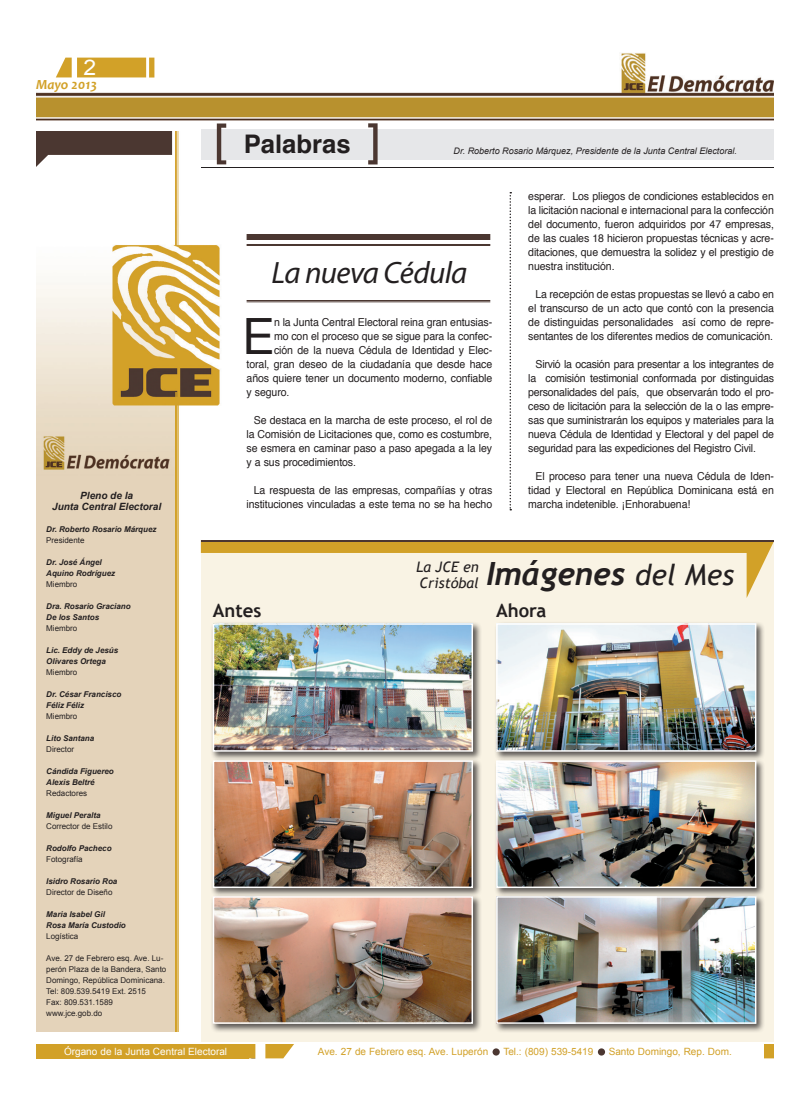
<style>
.page{position:relative;width:810px;height:1116px;background:#fff}
.page>*{position:absolute;margin:0;border:0;box-sizing:border-box;transform-origin:0 0}
.t1{font:50px "Helvetica";color:#231f20;scale:.96 1}
.t2{font:italic 700 32px "Trebuchet";color:#231f20}
.t3{font:italic 31px "Myriad Pro";letter-spacing:-.02em;color:#231f20}
.t4{font:700 25.6px "Helvetica";color:#231f20}
.t5{font:21.5px "Arial";color:#fff;scale:1.07 1}
.t6{font:700 18.5px "Trebuchet MS";color:#231f20}
.t7{font:italic 14.5px/16px "Trebuchet MS";color:#231f20}
.t8{font:italic 700 14px "Candara";color:#d2a128}
.t9{font:11px/14px "Helvetica";letter-spacing:-.01em;color:#231f20;text-align:justify;scale:.96 1}
.t10{font:10px "Arial";color:#d2a128}
.t11{font:10px "Arial";color:#fff}
.t12{font:italic 700 10px/11px "Arial";color:#231f20;text-align:center}
.t13{font:italic 9px "Arial";color:#231f20}
.t14{font:italic 700 8px/11px "Arial";color:#231f20}
.t15{font:8px/11px "Arial";color:#231f20}
.s1{font-family:"Trebuchet MS";font-weight:400;font-size:29px}
</style>
<div class="page">
<img style="left:36px;top:53px;width:738px;height:68px">
<svg style="left:56px;top:58px;width:90px;height:19px;background:#d4a634"></svg>
<div style="left:72px;top:56px;width:5px;height:23px;background:#fff"></div>
<div style="left:149px;top:58px;width:5px;height:20px;background:#d2a128"></div>
<div style="left:36px;top:1044px;width:213px;height:14px;background:#d2a128"></div>
<div style="left:764px;top:1044px;width:10px;height:14px;background:#d2a128"></div>
<svg style="left:249px;top:1044px;width:45px;height:14px"></svg>
<div style="left:255px;top:1042px;width:10px;height:19px;background:#fff"></div>
<div style="left:493px;top:1048px;width:7px;height:8px;background:#4b3731;border-radius:50%"></div>
<div style="left:598px;top:1048px;width:7px;height:8px;background:#4b3731;border-radius:50%"></div>
<img style="left:36px;top:131px;width:190px;height:901px">
<svg style="left:36px;top:131px;width:136px;height:36px"></svg>
<div style="left:201px;top:129px;width:573px;height:30px;background:#e6e7e9"></div>
<svg style="left:217px;top:124px;width:9px;height:40px"></svg>
<hr style="left:201px;top:167px;width:573px;height:1px;background:#231f20">
<svg style="left:368px;top:123px;width:10px;height:41px"></svg>
<svg style="left:510px;top:192px;width:1px;height:318px"></svg>
<div style="left:201px;top:541px;width:573px;height:501px;background:#f9f3e4"></div>
<div style="left:210px;top:621px;width:272px;height:139px;background:#231f20;opacity:.75"></div>
<img style="left:216px;top:626px;width:254px;height:123px">
<div style="left:213px;top:623px;width:260px;height:129px;border:2px solid #fff"></div>
<div style="left:494px;top:621px;width:271px;height:139px;background:#231f20;opacity:.75"></div>
<img style="left:499px;top:626px;width:254px;height:123px">
<div style="left:496px;top:623px;width:260px;height:129px;border:2px solid #fff"></div>
<div style="left:210px;top:894px;width:272px;height:139px;background:#231f20;opacity:.75"></div>
<img style="left:216px;top:899px;width:254px;height:122px">
<div style="left:213px;top:896px;width:260px;height:128px;border:2px solid #fff"></div>
<div style="left:494px;top:894px;width:271px;height:139px;background:#231f20;opacity:.75"></div>
<img style="left:499px;top:899px;width:254px;height:122px">
<div style="left:496px;top:896px;width:260px;height:128px;border:2px solid #fff"></div>
<div style="left:210px;top:758px;width:272px;height:139px;background:#231f20;opacity:.75"></div>
<img style="left:216px;top:763px;width:254px;height:122px">
<div style="left:213px;top:760px;width:260px;height:128px;border:2px solid #fff"></div>
<div style="left:494px;top:758px;width:271px;height:139px;background:#231f20;opacity:.75"></div>
<img style="left:499px;top:763px;width:254px;height:122px">
<div style="left:496px;top:760px;width:260px;height:128px;border:2px solid #fff"></div>
<svg style="left:201px;top:542px;width:573px;height:56px"></svg>
<hr style="left:201px;top:540px;width:573px;height:2px;background:#4b3731">
<hr style="left:178px;top:392px;width:1px;height:640px;background:#d2a128">
<hr style="left:175px;top:392px;width:2px;height:640px;background:#d2a128">
<div style="left:247px;top:234px;width:243px;height:6px;background:#4b3731"></div>
<hr style="left:247px;top:244px;width:243px;height:2px;background:#4b3731">
<hr style="left:247px;top:300px;width:243px;height:1px;background:#4b3731">
<hr style="left:247px;top:302px;width:243px;height:1px;background:#4b3731">
<h3 class="t5" style="left:83px;top:55px;width:13px">2</h3>
<p class="t8" style="left:36px;top:76px;width:63px">Mayo 2013</p>
<p class="t12" style="left:52px;top:490px;width:110px">Pleno de la<br>Junta Central Electoral</p>
<p class="t14" style="left:46px;top:524px;width:112px">Dr. Roberto Rosario Márquez</p>
<p class="t15" style="left:46px;top:535px;width:40px">Presidente</p>
<p class="t14" style="left:46px;top:557px;width:70px">Dr. José Ángel<br>Aquino Rodríguez</p>
<p class="t15" style="left:46px;top:579px;width:33px">Miembro</p>
<p class="t14" style="left:46px;top:601px;width:86px">Dra. Rosario Graciano<br>De los Santos</p>
<p class="t15" style="left:46px;top:623px;width:33px">Miembro</p>
<p class="t14" style="left:46px;top:645px;width:74px">Lic. Eddy de Jesús<br>Olivares Ortega</p>
<p class="t15" style="left:46px;top:667px;width:33px">Miembro</p>
<p class="t14" style="left:46px;top:689px;width:77px">Dr. César Francisco<br>Féliz Féliz</p>
<p class="t15" style="left:46px;top:711px;width:33px">Miembro</p>
<p class="t14" style="left:46px;top:733px;width:50px">Lito Santana</p>
<p class="t15" style="left:46px;top:744px;width:30px">Director</p>
<p class="t14" style="left:46px;top:766px;width:69px">Cándida Figuereo<br>Alexis Beltré</p>
<p class="t15" style="left:46px;top:788px;width:42px">Redactores</p>
<p class="t14" style="left:46px;top:810px;width:56px">Miguel Peralta</p>
<p class="t15" style="left:46px;top:821px;width:68px">Corrector de Estilo</p>
<p class="t14" style="left:46px;top:843px;width:67px">Rodolfo Pacheco</p>
<p class="t15" style="left:46px;top:854px;width:38px">Fotografía</p>
<p class="t14" style="left:46px;top:876px;width:73px">Isidro Rosario Roa</p>
<p class="t15" style="left:46px;top:887px;width:68px">Director de Diseño</p>
<p class="t14" style="left:46px;top:909px;width:81px">Maria Isabel Gil<br>Rosa María Custodio</p>
<p class="t15" style="left:46px;top:931px;width:34px">Logística</p>
<p class="t15" style="left:46px;top:953px;width:122px">Ave. 27 de Febrero esq. Ave. Lu&shy;perón Plaza de la Bandera, Santo<br>Domingo, República Dominicana.<br>Tel: 809.539.5419 Ext. 2515<br>Fax: 809.531.1589 www.jce.gob.do</p>
<h3 class="t4" style="left:244px;top:124px;width:108px">Palabras</h3>
<p class="t13" style="left:454px;top:146px;width:285px">Dr. Roberto Rosario Márquez, Presidente de la Junta Central Electoral.</p>
<h3 class="t3" style="left:272px;top:254px;width:197px">La nueva Cédula</h3>
<h1 class="t1" style="left:242px;top:298px;width:35px">E</h1>
<p class="t9" style="left:274px;top:316px;width:229px">n la Junta Central Electoral reina gran entusias-</p>
<p class="t9" style="left:274px;top:330px;width:229px">mo con el proceso que se sigue para la confec-</p>
<p class="t9" style="left:274px;top:344px;width:229px">ción de la nueva Cédula de Identidad y Elec-</p>
<p class="t9" style="left:247px;top:358px;width:257px">toral, gran deseo de la ciudadanía que desde hace</p>
<p class="t9" style="left:247px;top:372px;width:257px">años quiere tener un documento moderno, confiable</p>
<p class="t9" style="left:247px;top:386px;width:46px">y seguro.</p>
<p class="t9" style="left:247px;top:414px;width:257px;text-indent:7px">Se destaca en la marcha de este proceso, el rol de la Comisión de Licitaciones que, como es costumbre, se esmera en caminar paso a paso apegada a la ley y a sus procedimientos.</p>
<p class="t9" style="left:247px;top:484px;width:257px;text-align:right">La respuesta de las empresas, compañías y otras instituciones vinculadas a este tema no se ha hecho</p>
<p class="t9" style="left:528px;top:190px;width:257px">esperar. Los pliegos de condiciones establecidos en la licitación nacional e internacional para la confección del documento, fueron adquiridos por 47 empresas, de las cuales 18 hicieron propuestas técnicas y acre&shy;ditaciones, que demuestra la solidez y el prestigio de nuestra institución.</p>
<p class="t9" style="left:528px;top:288px;width:257px;text-indent:7px">La recepción de estas propuestas se llevó a cabo en el transcurso de un acto que contó con la presencia de distinguidas personalidades así como de repre&shy;sentantes de los diferentes medios de comunicación.</p>
<p class="t9" style="left:528px;top:358px;width:257px;text-indent:7px">Sirvió la ocasión para presentar a los integrantes de la comisión testimonial conformada por distinguidas personalidades del país, que observarán todo el pro&shy;ceso de licitación para la selección de la o las empre&shy;sas que suministrarán los equipos y materiales para la nueva Cédula de Identidad y Electoral y del papel de seguridad para las expediciones del Registro Civil.</p>
<p class="t9" style="left:528px;top:470px;width:257px;text-indent:7px">El proceso para tener una nueva Cédula de Iden&shy;tidad y Electoral en República Dominicana está en marcha indetenible. ¡Enhorabuena!</p>
<h3 class="t7" style="left:416px;top:559px;width:64px">La JCE en<br>Cristóbal</h3>
<h2 class="t2" style="left:486px;top:555px;width:250px">Imágenes <span class="s1">del Mes</span></h2>
<h3 class="t6" style="left:213px;top:598px;width:50px">Antes</h3>
<h3 class="t6" style="left:496px;top:598px;width:52px">Ahora</h3>
<p class="t11" style="left:64px;top:1045px;width:165px">Órgano de la Junta Central Electoral</p>
<p class="t10" style="left:318px;top:1046px;width:172px">Ave. 27 de Febrero esq. Ave. Luperón</p>
<p class="t10" style="left:503px;top:1046px;width:92px">Tel.: (809) 539-5419</p>
<p class="t10" style="left:609px;top:1046px;width:125px">Santo Domingo, Rep. Dom.</p>
</div>
